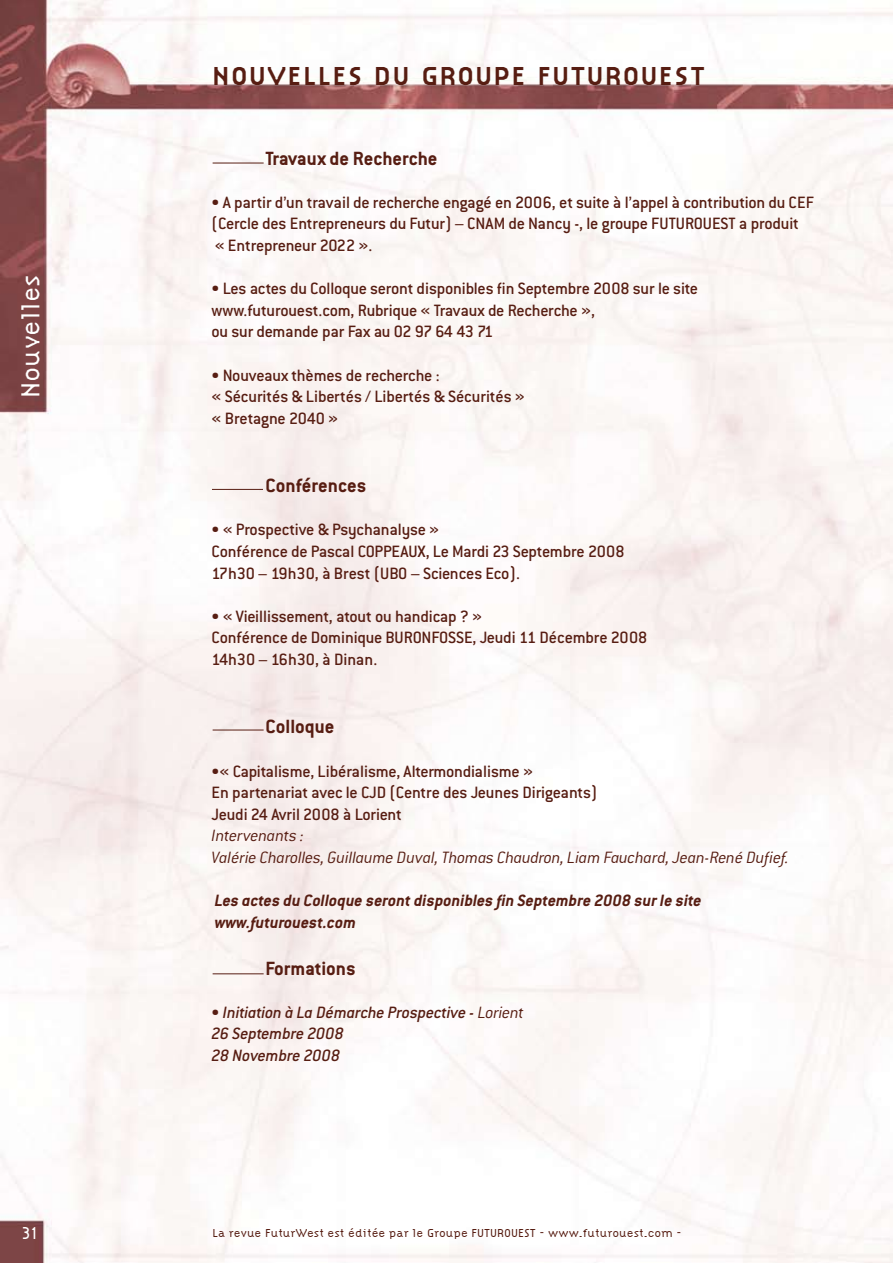
<style>
.page{position:relative;width:893px;height:1263px;background:#fff}
.page>*{position:absolute;margin:0;border:0;box-sizing:border-box;transform-origin:0 0}
.t1{font:700 27px "Citizen";letter-spacing:.075em;color:#571d12}
.t2{font:300 27px "Citizen";color:#fff}
.t3{font:700 21px "Conduit ITC";color:#571d12}
.t4{font:500 18px/21.6px "Conduit ITC";letter-spacing:-.01em;color:#571d12}
.t5{font:italic 300 18px/21.6px "Conduit ITC";letter-spacing:-.015em;color:#571d12}
.t6{font:italic 700 18px/21.6px "Conduit ITC";color:#571d12}
.t7{font:italic 500 18px/21.6px "Conduit ITC";letter-spacing:-.01em;color:#571d12}
.t8{font:300 18px "Citizen";color:#fff}
.t9{font:300 12px "Citizen";color:#571d12}
.s1{font-style:normal}
.s2{font-weight:300}
</style>
<div class="page">
<img style="left:0;top:0;width:893px;height:1263px">
<hr style="left:213px;top:163px;width:51px;height:1px;background:#571d12">
<hr style="left:213px;top:730px;width:51px;height:1px;background:#571d12">
<hr style="left:213px;top:973px;width:51px;height:1px;background:#571d12">
<hr style="left:212px;top:489px;width:51px;height:1px;background:#571d12">
<h1 class="t2" style="left:15px;top:398px;width:125px;rotate:-90deg">Nouvelles</h1>
<p class="t8" style="left:22px;top:1222px;width:17px">31</p>
<h1 class="t1" style="left:213px;top:60px;width:494px">NOUVELLES DU GROUPE FUTUROUEST</h1>
<p class="t3" style="left:266px;top:146px;width:173px">Travaux de Recherche</p>
<p class="t4" style="left:212px;top:191px;width:604px">• A partir d’un travail de recherche engagé en 2006, et suite à l’appel à contribution du CEF (Cercle des Entrepreneurs du Futur) – CNAM de Nancy -, le groupe FUTUROUEST a produit<br>« Entrepreneur 2022 ».</p>
<p class="t4" style="left:212px;top:278px;width:488px">• Les actes du Colloque seront disponibles fin Septembre 2008 sur le site www.futurouest.com, Rubrique « Travaux de Recherche »,<br>ou sur demande par Fax au 02 97 64 43 71</p>
<p class="t4" style="left:212px;top:364px;width:315px">• Nouveaux thèmes de recherche :<br>« Sécurités &amp; Libertés / Libertés &amp; Sécurités » « Bretagne 2040 »</p>
<p class="t3" style="left:266px;top:473px;width:102px">Conférences</p>
<p class="t4" style="left:212px;top:519px;width:415px">• « Prospective &amp; Psychanalyse »<br>Conférence de Pascal COPPEAUX, Le Mardi 23 Septembre 2008<br>17h30 – 19h30, à Brest (UBO – Sciences Eco).</p>
<p class="t4" style="left:212px;top:605px;width:437px">• « Vieillissement, atout ou handicap ? »<br>Conférence de Dominique BURONFOSSE, Jeudi 11 Décembre 2008<br>14h30 – 16h30, à Dinan.</p>
<p class="t3" style="left:266px;top:714px;width:70px">Colloque</p>
<p class="t4" style="left:212px;top:760px;width:387px">•« Capitalisme, Libéralisme, Altermondialisme »<br>En partenariat avec le CJD (Centre des Jeunes Dirigeants)<br>Jeudi 24 Avril 2008 à Lorient</p>
<p class="t5" style="left:212px;top:825px;width:579px">Intervenants :<br>Valérie Charolles, Guillaume Duval, Thomas Chaudron, Liam Fauchard, Jean-René Dufief.</p>
<p class="t6" style="left:212px;top:889px;width:492px">⇒Les actes du Colloque seront disponibles fin Septembre 2008 sur le site www.futurouest.com</p>
<p class="t3" style="left:266px;top:956px;width:92px">Formations</p>
<p class="t7" style="left:212px;top:1001px;width:314px"><span class="s1">•</span> Initiation à La Démarche Prospective - <span class="s2">Lorient<br></span>26 Septembre 2008<br>28 Novembre 2008</p>
<p class="t9" style="left:213px;top:1226px;width:470px">La revue FuturWest est éditée par le Groupe FUTUROUEST - www.futurouest.com -</p>
</div>
